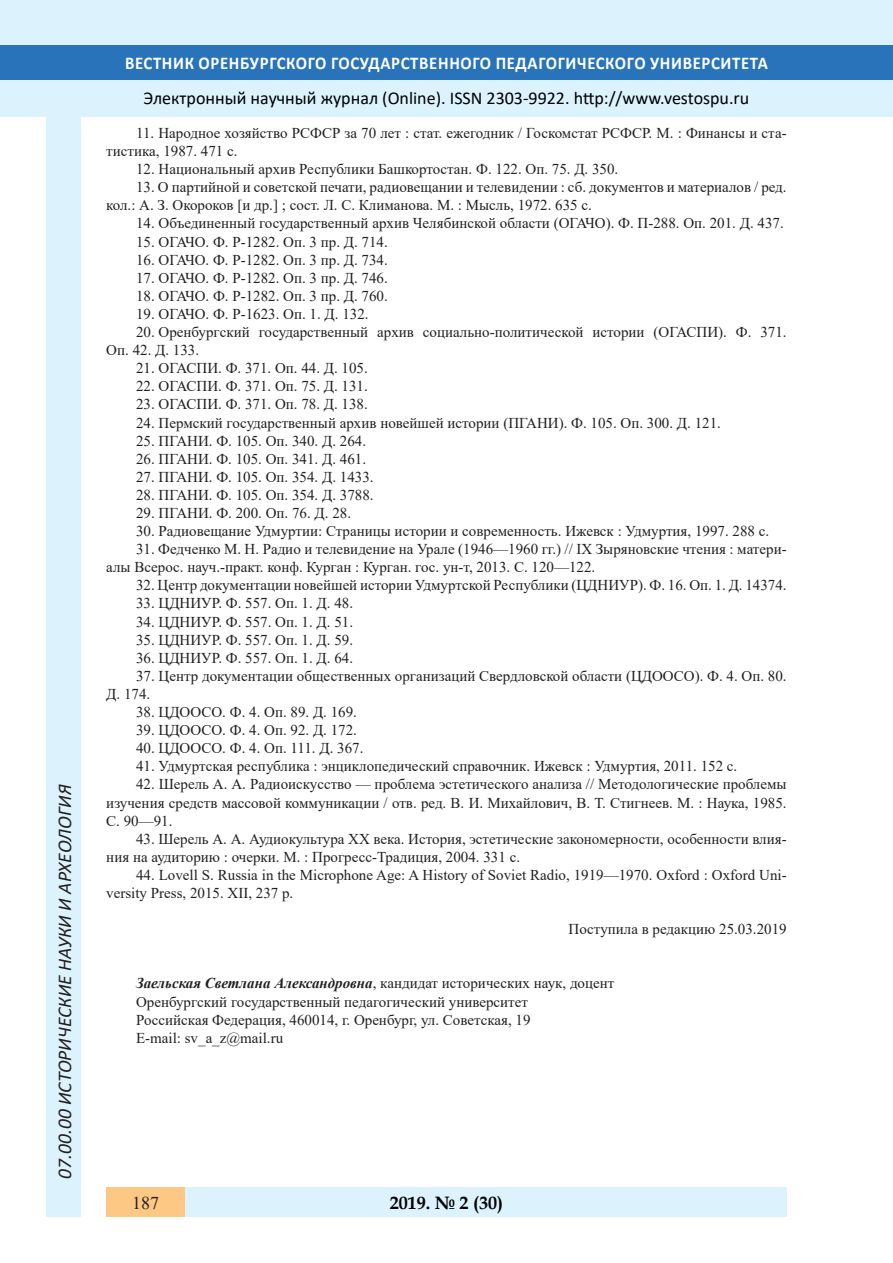
<style>
.page{position:relative;width:893px;height:1263px;background:#fff}
.page>*{position:absolute;margin:0;border:0;box-sizing:border-box;transform-origin:0 0}
.t1{font:italic 19.5px "Calibri";color:#231f20}
.t2{font:18px "Calibri";color:#000}
.t3{font:700 18px "Calibri";letter-spacing:.04em;color:#fff;scale:.93 1}
.t4{font:700 18px "Book Antiqua";color:#000}
.t5{font:18px "Times New Roman";color:#231f20}
.литература{font:15px/18.1px "Times New Roman";color:#231f20}
.s1{font-weight:700;font-style:italic}
</style>
<div class="page">
<div style="left:0;top:0;width:893px;height:116px;background:#dcf2fc"></div>
<div style="left:0;top:45px;width:893px;height:34px;background:#2873ba"></div>
<div style="left:47px;top:116px;width:34px;height:1101px;background:#dcf2fc"></div>
<div style="left:106px;top:1188px;width:681px;height:29px;background:#dcf2fc"></div>
<div style="left:106px;top:1188px;width:79px;height:29px;background:#fdc784"></div>
<h1 class="t1" style="left:51px;top:1179px;width:395px;rotate:-90deg">07.00.00 ИСТОРИЧЕСКИЕ НАУКИ И АРХЕОЛОГИЯ</h1>
<h1 class="t1" style="left:51px;top:1105px;width:206px;rotate:-90deg">БИОЛОГИЧЕСКИЕ НАУКИ</h1>
<h1 class="t1" style="left:51px;top:1169px;width:11px;rotate:-90deg">3</h1>
<p class="t3" style="left:125px;top:50px;width:693px">ВЕСТНИК ОРЕНБУРГСКОГО ГОСУДАРСТВЕННОГО ПЕДАГОГИЧЕСКОГО УНИВЕРСИТЕТА</p>
<p class="t2" style="left:144px;top:85px;width:607px">Электронный научный журнал (Online). ISSN 2303-9922. http://www.vestospu.ru</p>
<p class="t2" style="left:583px;top:85px;width:13px">t</p>
<p class="t2" style="left:583px;top:85px;width:13px">t</p>
<p class="литература" style="left:106px;top:123px;width:682px;text-indent:30px">11. Народное хозяйство РСФСР за 70 лет : стат. ежегодник / Госкомстат РСФСР. М. : Финансы и ста&shy;тистика, 1987. 471 с.</p>
<p class="литература" style="left:136px;top:160px;width:484px">12. Национальный архив Республики Башкортостан. Ф. 122. Оп. 75. Д. 350.</p>
<p class="литература" style="left:106px;top:178px;width:682px;text-indent:30px">13. О партийной и советской печати, радиовещании и телевидении : сб. документов и материалов / ред. кол.: А. З. Окороков [и др.] ; сост. Л. С. Климанова. М. : Мысль, 1972. 635 с.</p>
<p class="литература" style="left:136px;top:214px;width:649px">14. Объединенный государственный архив Челябинской области (ОГАЧО). Ф. П-288. Оп. 201. Д. 437.</p>
<p class="литература" style="left:136px;top:232px;width:253px">15. ОГАЧО. Ф. Р-1282. Оп. 3 пр. Д. 714.</p>
<p class="литература" style="left:136px;top:250px;width:253px">16. ОГАЧО. Ф. Р-1282. Оп. 3 пр. Д. 734.</p>
<p class="литература" style="left:136px;top:268px;width:253px">17. ОГАЧО. Ф. Р-1282. Оп. 3 пр. Д. 746.</p>
<p class="литература" style="left:136px;top:286px;width:253px">18. ОГАЧО. Ф. Р-1282. Оп. 3 пр. Д. 760.</p>
<p class="литература" style="left:136px;top:304px;width:234px">19. ОГАЧО. Ф. Р-1623. Оп. 1. Д. 132.</p>
<p class="литература" style="left:106px;top:322px;width:682px;text-indent:30px">20. Оренбургский государственный архив социально-политической истории (ОГАСПИ). Ф. 371.<br>Оп. 42. Д. 133.</p>
<p class="литература" style="left:136px;top:359px;width:233px">21. ОГАСПИ. Ф. 371. Оп. 44. Д. 105.</p>
<p class="литература" style="left:136px;top:377px;width:233px">22. ОГАСПИ. Ф. 371. Оп. 75. Д. 131.</p>
<p class="литература" style="left:136px;top:395px;width:233px">23. ОГАСПИ. Ф. 371. Оп. 78. Д. 138.</p>
<p class="литература" style="left:136px;top:413px;width:586px">24. Пермский государственный архив новейшей истории (ПГАНИ). Ф. 105. Оп. 300. Д. 121.</p>
<p class="литература" style="left:136px;top:431px;width:232px">25. ПГАНИ. Ф. 105. Оп. 340. Д. 264.</p>
<p class="литература" style="left:136px;top:449px;width:232px">26. ПГАНИ. Ф. 105. Оп. 341. Д. 461.</p>
<p class="литература" style="left:136px;top:467px;width:239px">27. ПГАНИ. Ф. 105. Оп. 354. Д. 1433.</p>
<p class="литература" style="left:136px;top:485px;width:239px">28. ПГАНИ. Ф. 105. Оп. 354. Д. 3788.</p>
<p class="литература" style="left:136px;top:503px;width:217px">29. ПГАНИ. Ф. 200. Оп. 76. Д. 28.</p>
<p class="литература" style="left:136px;top:521px;width:635px">30. Радиовещание Удмуртии: Страницы истории и современность. Ижевск : Удмуртия, 1997. 288 с.</p>
<p class="литература" style="left:106px;top:540px;width:682px;text-indent:30px">31. Федченко М. Н. Радио и телевидение на Урале (1946—1960 гг.) // IX Зыряновские чтения : матери&shy;алы Всерос. науч.-практ. конф. Курган : Курган. гос. ун-т, 2013. С. 120—122.</p>
<p class="литература" style="left:136px;top:576px;width:652px">32. Центр документации новейшей истории Удмуртской Республики (ЦДНИУР). Ф. 16. Оп. 1. Д. 14374.</p>
<p class="литература" style="left:136px;top:594px;width:219px">33. ЦДНИУР. Ф. 557. Оп. 1. Д. 48.</p>
<p class="литература" style="left:136px;top:612px;width:219px">34. ЦДНИУР. Ф. 557. Оп. 1. Д. 51.</p>
<p class="литература" style="left:136px;top:630px;width:219px">35. ЦДНИУР. Ф. 557. Оп. 1. Д. 59.</p>
<p class="литература" style="left:136px;top:648px;width:219px">36. ЦДНИУР. Ф. 557. Оп. 1. Д. 64.</p>
<p class="литература" style="left:106px;top:666px;width:682px;text-indent:30px">37. Центр документации общественных организаций Свердловской области (ЦДООСО). Ф. 4. Оп. 80.<br>Д. 174.</p>
<p class="литература" style="left:136px;top:702px;width:222px">38. ЦДООСО. Ф. 4. Оп. 89. Д. 169.</p>
<p class="литература" style="left:136px;top:720px;width:222px">39. ЦДООСО. Ф. 4. Оп. 92. Д. 172.</p>
<p class="литература" style="left:136px;top:739px;width:229px">40. ЦДООСО. Ф. 4. Оп. 111. Д. 367.</p>
<p class="литература" style="left:136px;top:757px;width:603px">41. Удмуртская республика : энциклопедический справочник. Ижевск : Удмуртия, 2011. 152 с.</p>
<p class="литература" style="left:106px;top:775px;width:682px;text-align:justify;text-indent:30px">42. Шерель А. А. Радиоискусство — проблема эстетического анализа // Методологические проблемы изучения средств массовой коммуникации / отв. ред. В. И. Михайлович, В. Т. Стигнеев. М. : Наука, 1985.<br>С. 90—91.</p>
<p class="литература" style="left:106px;top:829px;width:682px;text-indent:30px">43. Шерель А. А. Аудиокультура XX века. История, эстетические закономерности, особенности влия&shy;ния на аудиторию : очерки. М. : Прогресс-Традиция, 2004. 331 с.</p>
<p class="литература" style="left:106px;top:865px;width:682px;text-indent:30px">44. Lovell S. Russia in the Microphone Age: A History of Soviet Radio, 1919—1970. Oxford : Oxford Uni&shy;versity Press, 2015. XII, 237 p.</p>
<p class="литература" style="left:569px;top:920px;width:220px">Поступила в редакцию 25.03.2019</p>
<p class="литература" style="left:136px;top:974px;width:480px"><span class="s1">Заельская Светлана Александровна</span>, кандидат исторических наук, доцент</p>
<p class="литература" style="left:136px;top:992px;width:393px">Оренбургский государственный педагогический университет</p>
<p class="литература" style="left:136px;top:1010px;width:396px">Российская Федерация, 460014, г. Оренбург, ул. Советская, 19</p>
<p class="литература" style="left:136px;top:1028px;width:149px">E-mail: sv_a_z@mail.ru</p>
<p class="t4" style="left:390px;top:1190px;width:115px">2019. № 2 (30)</p>
<p class="t5" style="left:132px;top:1190px;width:28px">187</p>
<p class="t4" style="left:488px;top:1190px;width:10px">6</p>
<p class="t4" style="left:417px;top:1190px;width:10px">8</p>
<p class="t4" style="left:460px;top:1190px;width:39px">1 25</p>
</div>
